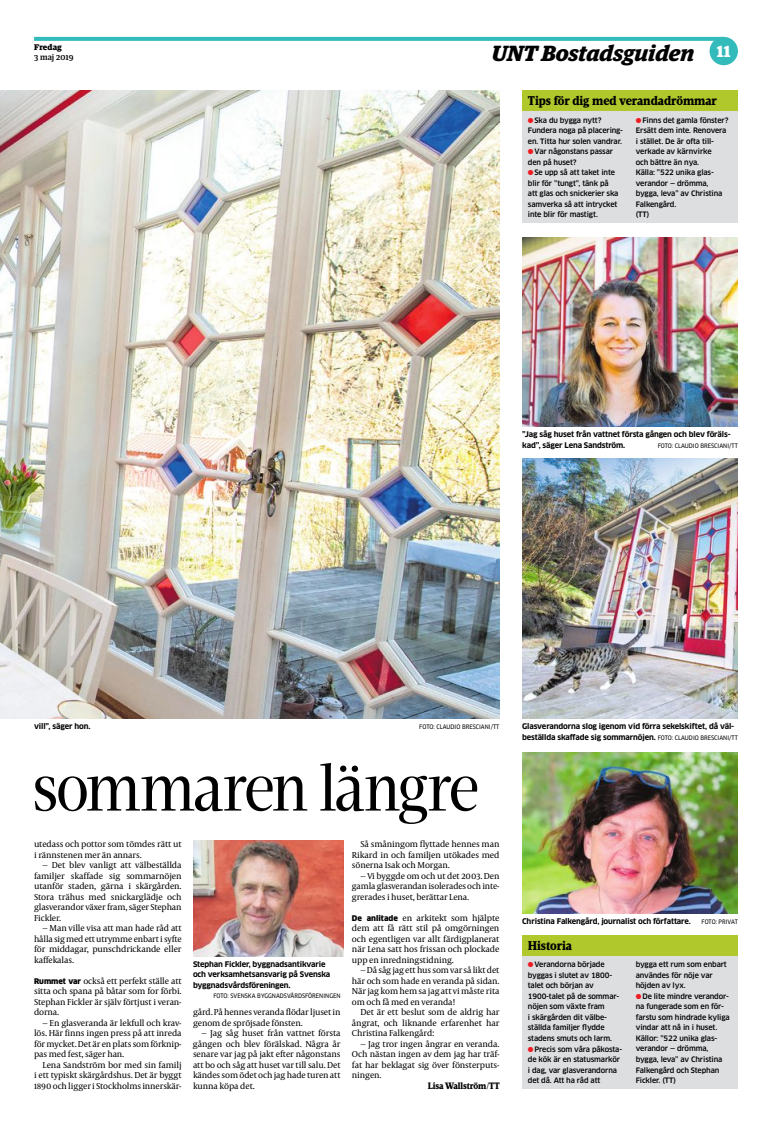
<style>
.page{position:relative;width:772px;height:1129px;background:#fff}
.page>*{position:absolute;margin:0;border:0;box-sizing:border-box;transform-origin:0 0}
.t1{font:67px "NTM Velino Cnd Headl";letter-spacing:-.03em;color:#000}
.t2{font:italic 700 22px "NTM Guardian Egyp";color:#000}
.t3{font:900 13px "NTM Velino Cond Ultra";letter-spacing:-.005em;color:#000}
.t4{font:900 9.5px "NTM Velino Cond Ultra";letter-spacing:-.015em;color:#000}
.t5{font:8.8px/10.5px "NTM Capitolium News";letter-spacing:-.015em;color:#000;text-align:justify}
.t6{font:700 8.2px "NTM Guardian Egyp";letter-spacing:.015em;color:#000}
.t7{font:500 8px "NTM Guardian Text Egyp";color:#000}
.t8{font:7.6px/10.5px "NTM Clan OT Bold";letter-spacing:-.015em;color:#000}
.t9{font:7.3px/10.5px "NTM Clan OT Medium";letter-spacing:-.015em;color:#000}
.t10{font:6px "NTM Clan OT Narrow News";letter-spacing:.005em;color:#000}
.s1{color:#ed1c24}
.s2{color:#ee1d23}
.s3{font-family:"NTM Clan OT Black";font-size:7.6px}
.s4{font-family:"NTM Clan OT Narrow News";font-size:6px}
</style>
<div class="page">
<svg style="left:34px;top:37px;width:685px;height:4px;background:#38bcbd"></svg>
<div style="left:709px;top:37px;width:28px;height:28px;background:#33bbbc;border-radius:50%"></div>
<img style="left:0;top:90px;width:499px;height:628px">
<img style="left:522px;top:458px;width:215px;height:260px">
<img style="left:522px;top:237px;width:215px;height:189px">
<img style="left:522px;top:752px;width:215px;height:160px">
<div style="left:522px;top:934px;width:215px;height:154px;background:#b0c82c"></div>
<div style="left:522px;top:955px;width:215px;height:133px;background:#dddee0"></div>
<div style="left:522px;top:90px;width:215px;height:133px;background:#b0c82c"></div>
<div style="left:522px;top:111px;width:215px;height:112px;background:#dddee0"></div>
<img style="left:193px;top:840px;width:150px;height:115px">
<p class="t6" style="left:34px;top:41px;width:29px">Fredag</p>
<p class="t7" style="left:34px;top:50px;width:41px">3 maj 2019</p>
<h2 class="t2" style="left:491px;top:36px;width:240px">UNT Bostadsguiden <sup>11</sup></h2>
<h3 class="t3" style="left:527px;top:93px;width:190px">Tips för dig med verandadrömmar</h3>
<p class="t9" style="left:527px;top:115px;width:97px"><span class="s1">●</span>Ska du bygga nytt?<br>Fundera noga på placering&shy;en. Titta hur solen vandrar.</p>
<p class="t9" style="left:527px;top:146px;width:87px"><span class="s2">●</span>Var någonstans passar den på huset?</p>
<p class="t9" style="left:527px;top:167px;width:92px"><span class="s2">●</span>Se upp så att taket inte blir för ”tungt”, tänk på att glas och snickerier ska samverka så att intrycket inte blir för mastigt.</p>
<p class="t9" style="left:635px;top:115px;width:94px"><span class="s2">●</span>Finns det gamla fönster?<br>Ersätt dem inte. Renovera i stället. De är ofta till&shy;verkade av kärnvirke<br>och bättre än nya.<br>Källa: ”522 unika glas&shy;verandor – drömma, bygga, leva” av Christina<br>Falkengård.<br>(TT)</p>
<p class="t8" style="left:522px;top:429px;width:210px">”Jag såg huset från vattnet första gången och blev föräls&shy;kad”, säger Lena Sandström.</p>
<p class="t10" style="left:657px;top:442px;width:82px">FOTO: CLAUDIO BRESCIANI/TT</p>
<p class="t8" style="left:34px;top:721px;width:58px">vill”, säger hon.</p>
<p class="t10" style="left:419px;top:723px;width:82px">FOTO: CLAUDIO BRESCIANI/TT</p>
<h1 class="t1" style="left:32px;top:749px;width:448px">sommaren längre</h1>
<p class="t5" style="left:34px;top:838px;width:149px">utedass och pottor som tömdes rätt ut i rännstenen mer än annars.</p>
<p class="t5" style="left:34px;top:859px;width:149px;text-indent:9px">– Det blev vanligt att välbeställda familjer skaffade sig sommarnöjen utanför staden, gärna i skärgården.<br>Stora trähus med snickarglädje och glasverandor växer fram, säger Stephan Fickler.</p>
<p class="t5" style="left:34px;top:922px;width:149px;text-indent:9px">– Man ville visa att man hade råd att hålla sig med ett utrymme enbart i syfte för middagar, punschdrickande eller kaffekalas.</p>
<p class="t5" style="left:34px;top:975px;width:149px"><span class="s3">Rummet var</span> också ett perfekt ställe att sitta och spana på båtar som for förbi.<br>Stephan Fickler är själv förtjust i veran&shy;dorna.</p>
<p class="t5" style="left:34px;top:1017px;width:149px;text-indent:9px">– En glasveranda är lekfull och krav&shy;lös. Här finns ingen press på att inreda för mycket. Det är en plats som förknip&shy;pas med fest, säger han.</p>
<p class="t5" style="left:34px;top:1059px;width:149px;text-indent:9px">Lena Sandström bor med sin familj i ett typiskt skärgårdshus. Det är byggt 1890 och ligger i Stockholms innerskär-</p>
<p class="t8" style="left:193px;top:958px;width:139px">Stephan Fickler, byggnadsantikvarie och verksamhetsansvarig på Svenska byggnadsvårdsföreningen.</p>
<p class="t10" style="left:213px;top:992px;width:129px">FOTO: SVENSKA BYGGNADSVÅRDSFÖRENINGEN</p>
<p class="t5" style="left:193px;top:1006px;width:149px">gård. På hennes veranda flödar ljuset in genom de spröjsade fönsten.</p>
<p class="t5" style="left:193px;top:1027px;width:149px;text-indent:9px">– Jag såg huset från vattnet första gången och blev förälskad. Några år senare var jag på jakt efter någonstans att bo och såg att huset var till salu. Det kändes som ödet och jag hade turen att kunna köpa det.</p>
<p class="t5" style="left:352px;top:838px;width:149px;text-indent:8px">Så småningom flyttade hennes man Rikard in och familjen utökades med sönerna Isak och Morgan.</p>
<p class="t5" style="left:352px;top:870px;width:149px;text-indent:9px">– Vi byggde om och ut det 2003. Den gamla glasverandan isolerades och inte&shy;grerades i huset, berättar Lena.</p>
<p class="t5" style="left:351px;top:912px;width:149px"><span class="s3">De anlitade</span> en arkitekt som hjälpte dem att få rätt stil på omgörningen och egentligen var allt färdigplanerat när Lena satt hos frissan och plockade upp en inredningstidning.</p>
<p class="t5" style="left:352px;top:964px;width:149px;text-indent:8px">– Då såg jag ett hus som var så likt det här och som hade en veranda på sidan.<br>När jag kom hem sa jag att vi måste rita om och få med en veranda!</p>
<p class="t5" style="left:351px;top:1006px;width:149px;text-indent:9px">Det är ett beslut som de aldrig har ångrat, och liknande erfarenhet har Christina Falkengård:</p>
<p class="t5" style="left:351px;top:1038px;width:149px;text-indent:9px">– Jag tror ingen ångrar en veranda.<br>Och nästan ingen av dem jag har träf&shy;fat har beklagat sig över fönsterputs&shy;ningen.</p>
<p class="t4" style="left:427px;top:1079px;width:73px">Lisa Wallström/TT</p>
<p class="t8" style="left:522px;top:721px;width:217px">Glasverandorna slog igenom vid förra sekelskiftet, då väl&shy;beställda skaffade sig sommarnöjen. <span class="s4">FOTO: CLAUDIO BRESCIANI/TT</span></p>
<p class="t8" style="left:522px;top:915px;width:170px">Christina Falkengård, journalist och författare.</p>
<p class="t10" style="left:701px;top:917px;width:38px">FOTO: PRIVAT</p>
<h3 class="t3" style="left:527px;top:937px;width:46px">Historia</h3>
<p class="t9" style="left:527px;top:959px;width:93px"><span class="s1">●</span>Verandorna började byggas i slutet av 1800- talet och början av<br>1900-talet på de sommar&shy;nöjen som växte fram<br>i skärgården dit välbe&shy;ställda familjer flydde stadens smuts och larm.</p>
<p class="t9" style="left:527px;top:1043px;width:96px"><span class="s2">●</span>Precis som våra påkosta&shy;de kök är en statusmarkör i dag, var glasverandorna det då. Att ha råd att</p>
<p class="t9" style="left:635px;top:959px;width:93px">bygga ett rum som enbart användes för nöje var höjden av lyx.</p>
<p class="t9" style="left:635px;top:990px;width:95px"><span class="s2">●</span>De lite mindre verandor&shy;na fungerade som en för&shy;farstu som hindrade kyliga vindar att nå in i huset.<br>Källor: ”522 unika glas&shy;verandor – drömma, bygga, leva” av Christina<br>Falkengård och Stephan<br>Fickler. (TT)</p>
</div>
